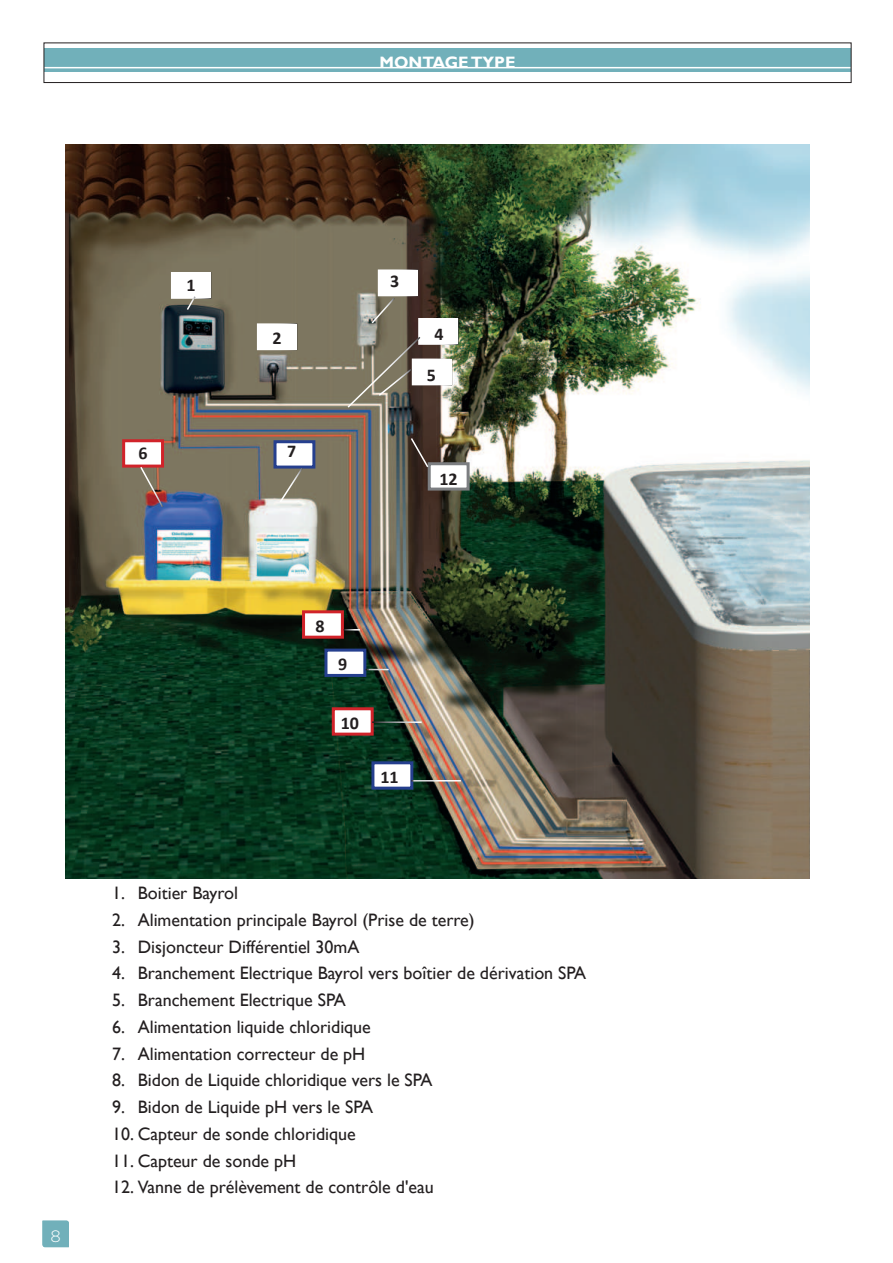
<style>
.page{position:relative;width:893px;height:1263px;background:#fff}
.page>*{position:absolute;margin:0;border:0;box-sizing:border-box;transform-origin:0 0}
.t1{font:18px "Gill Sans";color:#231f20}
.t2{font:700 18px "Calibri";color:#231f20}
.t3{font:700 16.5px "Gill Sans";color:#fff}
.t4{font:300 16.5px "Gotham";color:#fff}
</style>
<div class="page">
<div style="left:44px;top:49px;width:807px;height:23px;background:#71b0ba"></div>
<hr style="left:44px;top:67px;width:807px;height:1px;background:#fff">
<div style="left:44px;top:43px;width:807px;height:40px;border:1px solid #231f20"></div>
<img style="left:65px;top:145px;width:745px;height:733px">
<div style="left:428px;top:462px;width:42px;height:29px;background:#fff;border:3px solid #7c7e81"></div>
<div style="left:171px;top:272px;width:40px;height:27px;background:#fff"></div>
<div style="left:257px;top:323px;width:40px;height:27px;background:#fff;border:2px solid #fff"></div>
<div style="left:378px;top:269px;width:40px;height:27px;background:#fff;border:2px solid #fff"></div>
<div style="left:418px;top:318px;width:41px;height:27px;background:#fff;border:2px solid #fff"></div>
<div style="left:122px;top:439px;width:42px;height:29px;background:#fff;border:3px solid #d1232a"></div>
<div style="left:412px;top:359px;width:40px;height:26px;background:#fff"></div>
<div style="left:273px;top:440px;width:42px;height:29px;background:#fff;border:3px solid #253f8e"></div>
<div style="left:302px;top:610px;width:42px;height:29px;background:#fff;border:3px solid #d1232a"></div>
<svg style="left:185px;top:296px;width:12px;height:16px"></svg>
<svg style="left:370px;top:296px;width:26px;height:29px"></svg>
<svg style="left:346px;top:335px;width:76px;height:74px;background:#827c6c"></svg>
<svg style="left:139px;top:465px;width:26px;height:44px"></svg>
<svg style="left:278px;top:466px;width:26px;height:38px"></svg>
<div style="left:324px;top:649px;width:42px;height:28px;background:#fff;border:3px solid #253f8e"></div>
<div style="left:371px;top:761px;width:42px;height:29px;background:#fff;border:3px solid #253f8e"></div>
<div style="left:332px;top:707px;width:42px;height:29px;background:#fff;border:3px solid #d1232a"></div>
<svg style="left:344px;top:629px;width:16px;height:1px"></svg>
<svg style="left:366px;top:669px;width:23px;height:1px"></svg>
<hr style="left:372px;top:721px;width:50px;height:2px;background:#fff">
<hr style="left:411px;top:780px;width:50px;height:1px;background:#fff">
<svg style="left:42px;top:1220px;width:27px;height:27px"></svg>
<svg style="left:409px;top:436px;width:21px;height:33px"></svg>
<p class="t3" style="left:380px;top:56px;width:137px">MONTAGE TYPE</p>
<p class="t2" style="left:187px;top:279px;width:11px">1</p>
<p class="t2" style="left:139px;top:446px;width:11px">6</p>
<p class="t2" style="left:273px;top:331px;width:11px">2</p>
<p class="t2" style="left:287px;top:445px;width:11px">7</p>
<p class="t2" style="left:390px;top:275px;width:11px">3</p>
<p class="t2" style="left:434px;top:327px;width:11px">4</p>
<p class="t2" style="left:427px;top:368px;width:11px">5</p>
<p class="t2" style="left:439px;top:472px;width:20px">12</p>
<p class="t4" style="left:50px;top:1228px;width:12px">8</p>
<p class="t2" style="left:316px;top:620px;width:11px">8</p>
<p class="t2" style="left:338px;top:658px;width:11px">9</p>
<p class="t2" style="left:341px;top:717px;width:20px">10</p>
<p class="t2" style="left:380px;top:771px;width:20px">11</p>
<p class="t1" style="left:112px;top:885px;width:127px">1. Boitier Bayrol</p>
<p class="t1" style="left:112px;top:912px;width:364px">2. Alimentation principale Bayrol (Prise de terre)</p>
<p class="t1" style="left:112px;top:939px;width:249px">3. Disjoncteur Différentiel 30mA</p>
<p class="t1" style="left:112px;top:966px;width:475px">4. Branchement Electrique Bayrol vers boîtier de dérivation SPA</p>
<p class="t1" style="left:112px;top:992px;width:235px">5. Branchement Electrique SPA</p>
<p class="t1" style="left:112px;top:1019px;width:260px">6. Alimentation liquide chloridique</p>
<p class="t1" style="left:112px;top:1046px;width:255px">7. Alimentation correcteur de pH</p>
<p class="t1" style="left:112px;top:1073px;width:322px">8. Bidon de Liquide chloridique vers le SPA</p>
<p class="t1" style="left:112px;top:1099px;width:262px">9. Bidon de Liquide pH vers le SPA</p>
<p class="t1" style="left:112px;top:1126px;width:245px">10. Capteur de sonde chloridique</p>
<p class="t1" style="left:112px;top:1153px;width:186px">11. Capteur de sonde pH</p>
<p class="t1" style="left:112px;top:1180px;width:323px">12. Vanne de prélèvement de contrôle d'eau</p>
</div>
